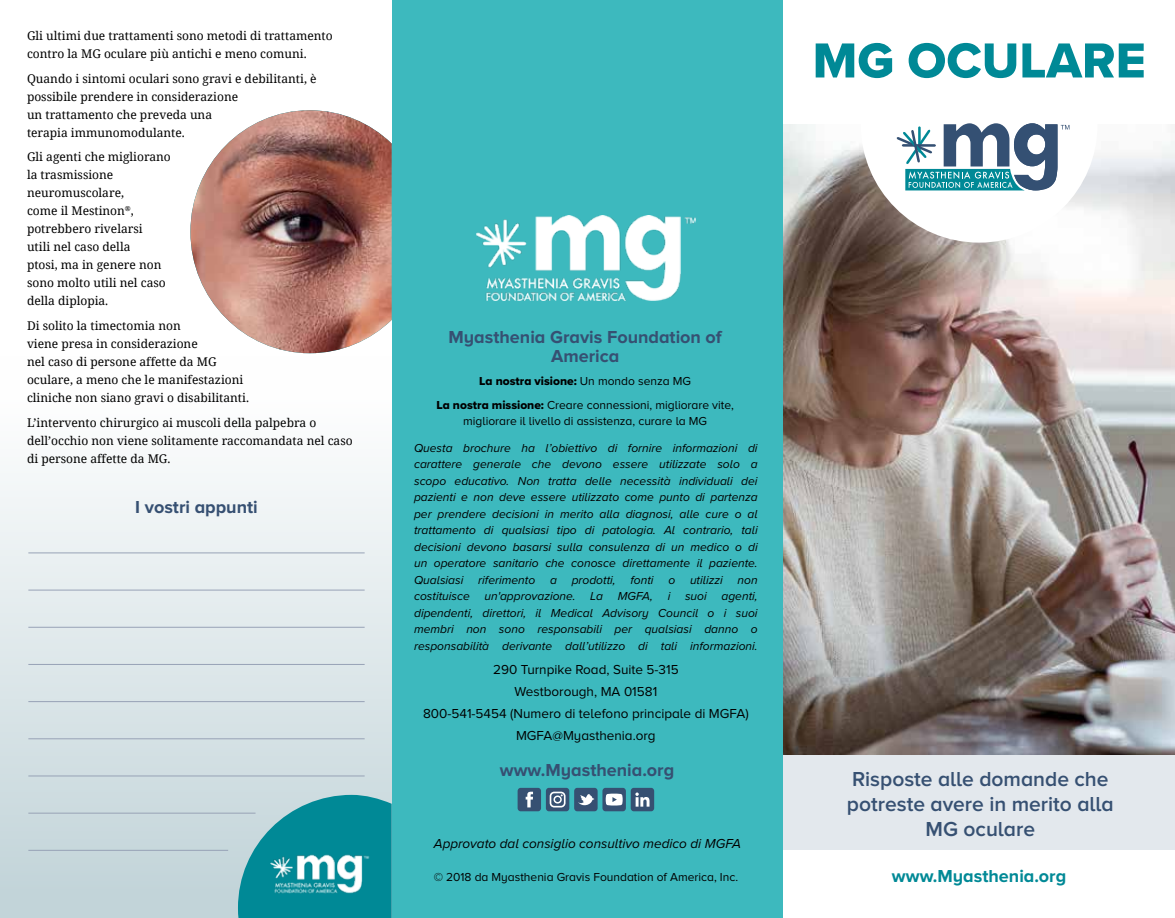
<style>
.page{position:relative;width:1175px;height:918px;background:#fff}
.page>*{position:absolute;margin:0;border:0;box-sizing:border-box;transform-origin:0 0}
.t1{font:51px "Proxima Nova Extrabld";color:#008996}
.t2{font:600 21px/25.2px "Proxima Nova";color:#365072;text-align:center}
.t3{font:700 18px/19.5px "Proxima Nova";color:#365072;text-align:center}
.t4{font:700 18px "Proxima Nova";color:#008996}
.t5{font:13.5px/21.8px "Proxima Nova";color:#000;text-align:center}
.t6{font:italic 13.5px "Proxima Nova";color:#000}
.t7{font:italic 12px/16.5px "Proxima Nova";color:#000;text-align:justify}
.t8{font:12px/18px "Noto Serif";color:#000}
.t9{font:12px/16.5px "Proxima Nova";color:#000;text-align:center}
.t10{font:12px "Proxima Nova Extrabld";color:#000}
.s1{font-family:"Proxima Nova"}
.s2{font-family:"Proxima Nova Extrabld"}
</style>
<div class="page">
<div style="left:0;top:356px;width:405px;height:562px;background:linear-gradient(to bottom,#fff,#c0d2d7)"></div>
<div style="left:770px;top:755px;width:404px;height:95px;background:#e3e8ed"></div>
<img style="left:783px;top:124px;width:391px;height:630px">
<div style="left:860px;top:6px;width:237px;height:237px;background:#fff;border-radius:50%"></div>
<svg style="left:896px;top:123px;width:173px;height:67px"></svg>
<svg style="left:238px;top:795px;width:154px;height:123px;background:#2b9aa5"></svg>
<img style="left:267px;top:848px;width:106px;height:51px">
<img style="left:190px;top:110px;width:202px;height:243px">
<hr style="left:28px;top:553px;width:337px;height:1px;background:#97a2b6">
<hr style="left:28px;top:776px;width:337px;height:1px;background:#97a2b6">
<hr style="left:28px;top:664px;width:337px;height:1px;background:#97a2b6">
<hr style="left:28px;top:590px;width:337px;height:1px;background:#97a2b6">
<hr style="left:28px;top:701px;width:337px;height:1px;background:#97a2b6">
<hr style="left:28px;top:627px;width:337px;height:1px;background:#97a2b6">
<hr style="left:28px;top:738px;width:337px;height:1px;background:#97a2b6">
<hr style="left:28px;top:813px;width:227px;height:1px;background:#97a2b6">
<hr style="left:28px;top:850px;width:200px;height:1px;background:#97a2b6">
<div style="left:392px;top:0;width:391px;height:918px;background:#3db9be"></div>
<img style="left:476px;top:215px;width:219px;height:86px">
<div style="left:517px;top:788px;width:24px;height:23px;background:#365072;border-radius:3px"></div>
<svg style="left:525px;top:792px;width:8px;height:15px"></svg>
<div style="left:574px;top:788px;width:23px;height:23px;background:#365072;border-radius:3px"></div>
<svg style="left:578px;top:794px;width:16px;height:11px"></svg>
<div style="left:546px;top:788px;width:23px;height:23px;background:#365072;border-radius:3px"></div>
<div style="left:549px;top:792px;width:16px;height:16px;border:2px solid #fff;border-radius:4px"></div>
<div style="left:553px;top:795px;width:9px;height:9px;border:2px solid #fff;border-radius:50%"></div>
<div style="left:602px;top:788px;width:24px;height:23px;background:#365072;border-radius:3px"></div>
<svg style="left:605px;top:794px;width:17px;height:12px"></svg>
<div style="left:630px;top:788px;width:24px;height:23px;background:#365072;border-radius:3px"></div>
<svg style="left:635px;top:793px;width:14px;height:14px"></svg>
<p class="t8" style="left:27px;top:26px;width:307px">Gli ultimi due trattamenti sono metodi di trattamento contro la MG oculare più antichi e meno comuni.</p>
<p class="t8" style="left:27px;top:69px;width:291px">Quando i sintomi oculari sono gravi e debilitanti, è possibile prendere in considerazione<br>un trattamento che preveda una<br>terapia immunomodulante.</p>
<p class="t8" style="left:27px;top:148px;width:145px">Gli agenti che migliorano la trasmissione neuromuscolare,<br>come il Mestinon<sup>®</sup>, potrebbero rivelarsi<br>utili nel caso della<br>ptosi, ma in genere non sono molto utili nel caso della diplopia.</p>
<p class="t8" style="left:27px;top:316px;width:223px">Di solito la timectomia non<br>viene presa in considerazione<br>nel caso di persone affette da MG oculare, a meno che le manifestazioni cliniche non siano gravi o disabilitanti.</p>
<p class="t8" style="left:27px;top:413px;width:327px">L’intervento chirurgico ai muscoli della palpebra o dell’occhio non viene solitamente raccomandata nel caso di persone affette da MG.</p>
<h3 class="t3" style="left:135px;top:498px;width:124px">I vostri appunti</h3>
<h1 class="t1" style="left:812px;top:22px;width:334px">MG OCULARE</h1>
<h3 class="t3" style="left:448px;top:327px;width:275px">Myasthenia Gravis Foundation of<br>America</h3>
<p class="t10" style="left:479px;top:372px;width:213px">La nostra visione: <span class="s1">Un mondo senza MG</span></p>
<p class="t9" style="left:436px;top:397px;width:299px"><span class="s2">La nostra missione:</span> Creare connessioni, migliorare vite, migliorare il livello di assistenza, curare la MG</p>
<p class="t7" style="left:414px;top:439px;width:345px">Questa brochure ha l’obiettivo di fornire informazioni di carattere generale che devono essere utilizzate solo a scopo educativo. Non tratta delle necessità individuali dei pazienti e non deve essere utilizzato come punto di partenza per prendere decisioni in merito alla diagnosi, alle cure o al trattamento di qualsiasi tipo di patologia. Al contrario, tali decisioni devono basarsi sulla consulenza di un medico o di un operatore sanitario che conosce direttamente il paziente.<br>Qualsiasi riferimento a prodotti, fonti o utilizzi non costituisce un'approvazione. La MGFA, i suoi agenti, dipendenti, direttori, il Medical Advisory Council o i suoi membri non sono responsabili per qualsiasi danno o responsabilità derivante dall’utilizzo di tali informazioni.</p>
<p class="t5" style="left:423px;top:660px;width:327px">290 Turnpike Road, Suite 5-315<br>Westborough, MA 01581<br>800-541-5454 (Numero di telefono principale di MGFA)<br>MGFA@Myasthenia.org</p>
<h3 class="t3" style="left:500px;top:760px;width:176px">www.Myasthenia.org</h3>
<p class="t6" style="left:434px;top:833px;width:309px">Approvato dal consiglio consultivo medico di MGFA</p>
<p class="t9" style="left:433px;top:869px;width:306px">© 2018 da Myasthenia Gravis Foundation of America, Inc.</p>
<h2 class="t2" style="left:847px;top:767px;width:268px">Risposte alle domande che potreste avere in merito alla<br>MG oculare</h2>
<h3 class="t4" style="left:892px;top:866px;width:176px">www.Myasthenia.org</h3>
</div>
